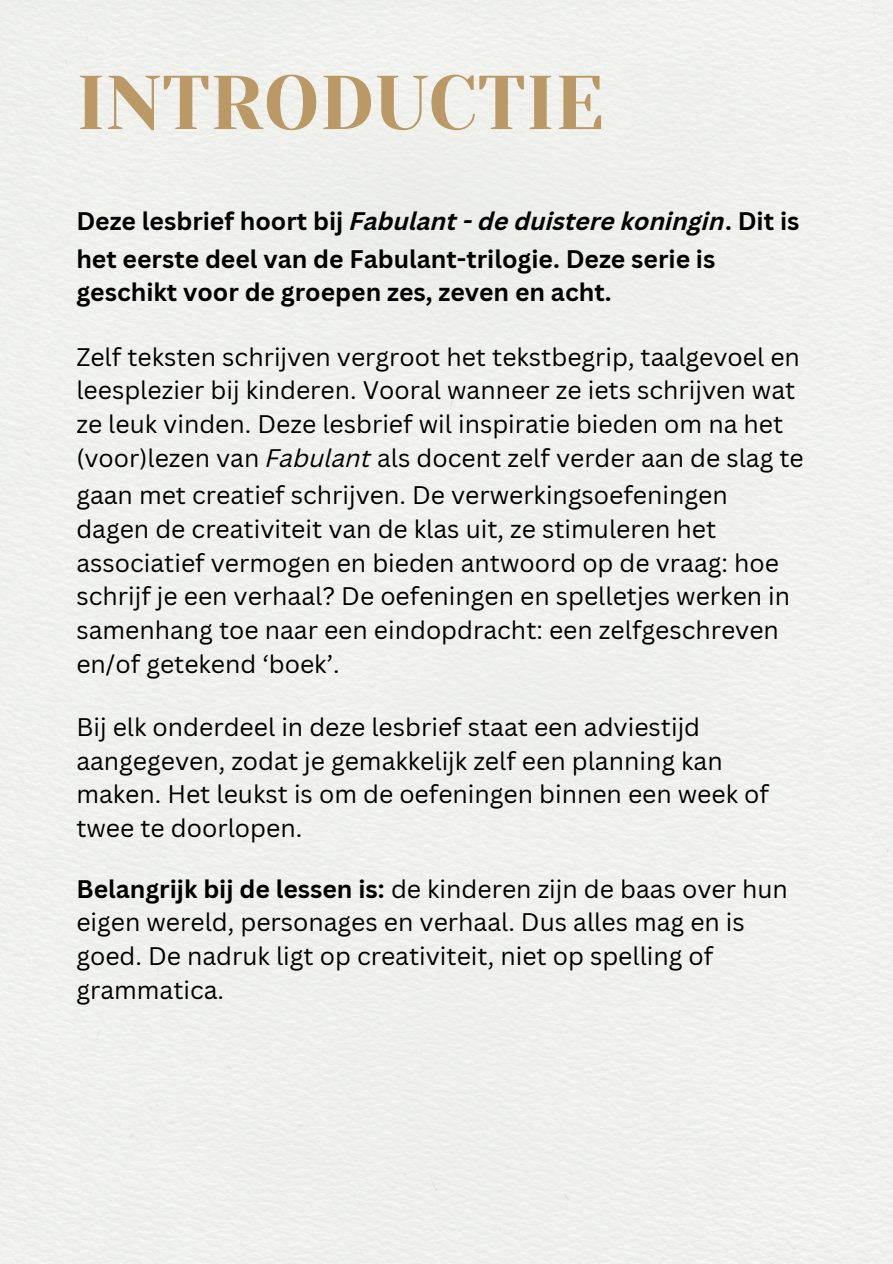
<style>
.page{position:relative;width:893px;height:1264px;background:#fff}
.page>*{position:absolute;margin:0;border:0;box-sizing:border-box;transform-origin:0 0}
.t1{font:76.05px "Yeseva One";color:#ba9966}
.t2{font:24.75px/33.8px "Canva Sans";color:#000}
.t3{font:700 24.75px/37.2px "Canva Sans";color:#000}
.s1{font-style:italic}
.s2{font-weight:700}
</style>
<div class="page">
<h1 class="t1" style="left:76px;top:59px;width:529px">INTRODUCTIE</h1>
<p class="t3" style="left:76px;top:202px;width:724px">Deze lesbrief hoort bij <span class="s1">Fabulant - de duistere koningin</span>. Dit is het eerste deel van de Fabulant-trilogie. Deze serie is</p>
<p class="t3" style="left:76px;top:273px;width:536px">geschikt voor de groepen zes, zeven en acht.</p>
<h2 class="t2" style="left:76px;top:339px;width:728px">Zelf teksten schrijven vergroot het tekstbegrip, taalgevoel en leesplezier bij kinderen. Vooral wanneer ze iets schrijven wat ze leuk vinden. Deze lesbrief wil inspiratie bieden om na het (voor)lezen van <span class="s1">Fabulant</span> als docent zelf verder aan de slag te</h2>
<h2 class="t2" style="left:76px;top:477px;width:715px">gaan met creatief schrijven. De verwerkingsoefeningen dagen de creativiteit van de klas uit, ze stimuleren het associatief vermogen en bieden antwoord op de vraag: hoe schrijf je een verhaal? De oefeningen en spelletjes werken in samenhang toe naar een eindopdracht: een zelfgeschreven en/of getekend ‘boek’.</h2>
<p class="t2" style="left:76px;top:709px;width:694px">Bij elk onderdeel in deze lesbrief staat een adviestijd aangegeven, zodat je gemakkelijk zelf een planning kan maken. Het leukst is om de oefeningen binnen een week of twee te doorlopen.</p>
<p class="t2" style="left:76px;top:871px;width:713px"><span class="s2">Belangrijk bij de lessen is:</span> de kinderen zijn de baas over hun eigen wereld, personages en verhaal. Dus alles mag en is goed. De nadruk ligt op creativiteit, niet op spelling of grammatica.</p>
</div>
